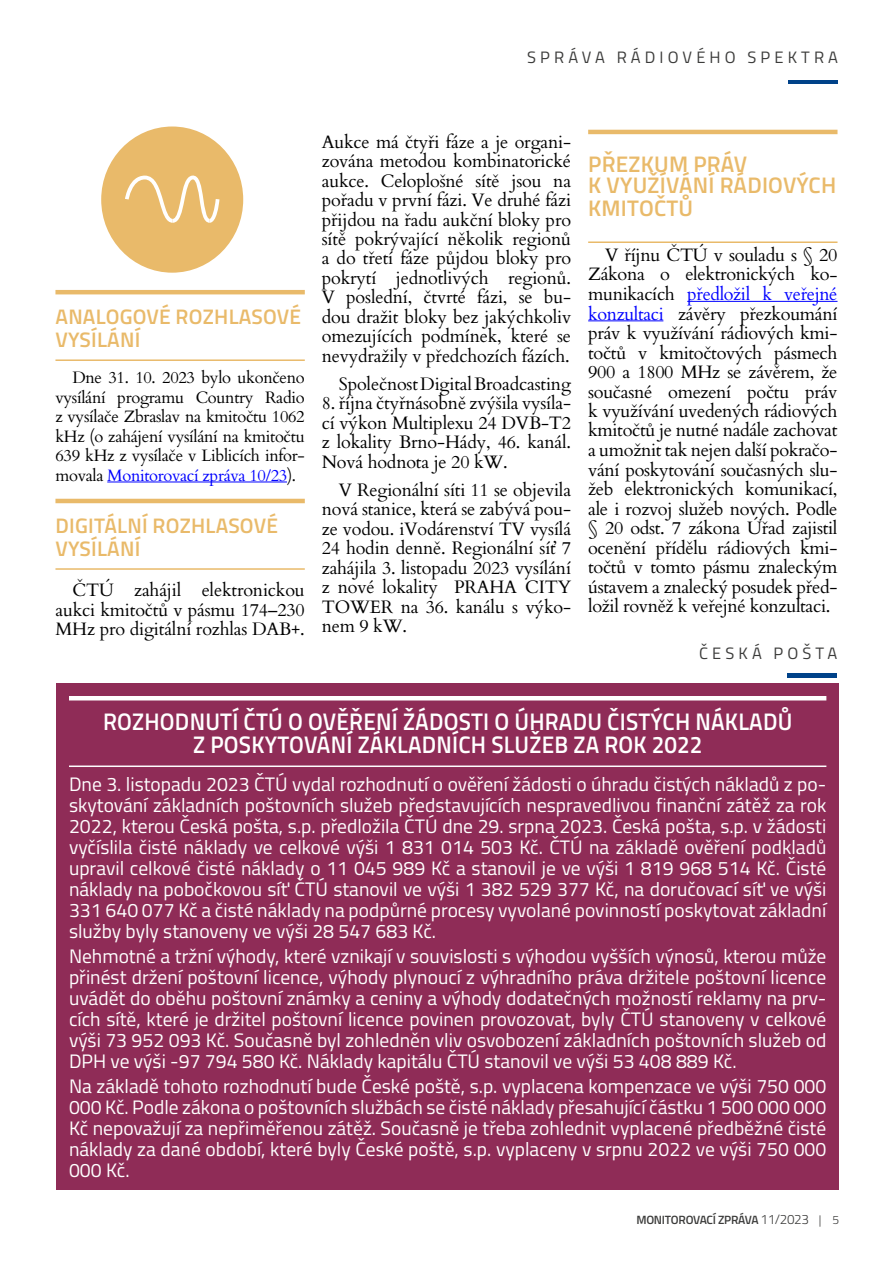
<style>
.page{position:relative;width:893px;height:1263px;background:#fff}
.page>*{position:absolute;margin:0;border:0;box-sizing:border-box;transform-origin:0 0}
.t1{font:600 24px/22.5px "Titillium";letter-spacing:.01em;color:#fff;text-align:center;scale:.94 1}
.t2{font:600 22.5px/21.8px "Titillium";letter-spacing:.01em;color:#e9ba6a}
.t3{font:600 21px/22.5px "Titillium";letter-spacing:.01em;color:#e9ba6a}
.t4{font:19.5px/21px "Titillium";color:#fff;text-align:justify}
.t5{font:18px/19.5px "Cardo";letter-spacing:-.01em;color:#000;text-align:justify}
.t6{font:16.5px/19.5px "Cardo";letter-spacing:-.02em;color:#000;text-align:justify}
.t7{font:16.5px "Titillium";letter-spacing:.25em;color:#3c3c3b}
.t8{font:600 12px "Titillium";letter-spacing:-.02em;color:#3c3c3b}
.s1{color:#00f}
.s2{font-weight:300;font-size:13.5px}
.s3{font-weight:300}
</style>
<div class="page">
<hr style="left:788px;top:80px;width:50px;height:4px;background:#004289">
<hr style="left:55px;top:290px;width:250px;height:4px;background:#e9ba6a">
<hr style="left:55px;top:359px;width:250px;height:2px;background:#e9ba6a">
<hr style="left:107px;top:482px;width:180px;height:1px;background:#00f">
<hr style="left:55px;top:499px;width:250px;height:4px;background:#e9ba6a">
<hr style="left:55px;top:568px;width:250px;height:2px;background:#e9ba6a">
<hr style="left:588px;top:130px;width:249px;height:4px;background:#e9ba6a">
<hr style="left:588px;top:241px;width:249px;height:2px;background:#e9ba6a">
<hr style="left:687px;top:301px;width:150px;height:1px;background:#00f">
<hr style="left:588px;top:320px;width:75px;height:1px;background:#00f">
<div style="left:101px;top:126px;width:142px;height:147px;background:#e9ba6a;border-radius:50%"></div>
<svg style="left:125px;top:175px;width:94px;height:48px"></svg>
<hr style="left:787px;top:673px;width:50px;height:4px;background:#004289">
<div style="left:56px;top:683px;width:783px;height:507px;background:#8f2c57"></div>
<hr style="left:69px;top:696px;width:757px;height:4px;background:#fff">
<hr style="left:69px;top:765px;width:757px;height:2px;background:#fff">
<p class="t7" style="left:527px;top:45px;width:312px">SPRÁVA RÁDIOVÉHO SPEKTRA</p>
<p class="t3" style="left:56px;top:305px;width:247px">ANALOGOVÉ ROZHLASOVÉ<br>VYSÍLÁNÍ</p>
<p class="t6" style="left:55px;top:367px;width:251px;text-indent:17px">Dne 31. 10. 2023 bylo ukončeno vysílání programu Country Radio z vysílače Zbraslav na kmitočtu 1062 kHz (o zahájení vysílání na kmitočtu 639 kHz z vysílače v Liblicích infor&shy;movala <span class="s1">Monitorovací zpráva 10/23</span>).</p>
<p class="t3" style="left:56px;top:513px;width:224px">DIGITÁLNÍ ROZHLASOVÉ<br>VYSÍLÁNÍ</p>
<p class="t5" style="left:55px;top:579px;width:251px;text-indent:17px">ČTÚ zahájil elektronickou aukci kmitočtů v pásmu 174–230<br>MHz pro digitální rozhlas DAB+.</p>
<p class="t5" style="left:322px;top:131px;width:251px">Aukce má čtyři fáze a je organi&shy;zována metodou kombinatorické aukce. Celoplošné sítě jsou na pořadu v první fázi. Ve druhé fázi přijdou na řadu aukční bloky pro sítě pokrývající několik regionů a do třetí fáze půjdou bloky pro pokrytí jednotlivých regionů.<br>V poslední, čtvrté fázi, se bu&shy;dou dražit bloky bez jakýchkoliv omezujících podmínek, které se nevydražily v předchozích fázích.</p>
<p class="t5" style="left:339px;top:373px;width:234px">Společnost Digital Broadcasting</p>
<p class="t5" style="left:322px;top:393px;width:251px">8. října čtyřnásobně zvýšila vysíla&shy;cí výkon Multiplexu 24 DVB-T2 z lokality Brno-Hády, 46. kanál.<br>Nová hodnota je 20 kW.</p>
<p class="t5" style="left:322px;top:479px;width:251px;text-indent:17px">V Regionální síti 11 se objevila nová stanice, která se zabývá pou&shy;ze vodou. iVodárenství TV vysílá 24 hodin denně. Regionální síť 7 zahájila 3. listopadu 2023 vysílání z nové lokality PRAHA CITY TOWER na 36. kanálu s výko&shy;nem 9 kW.</p>
<p class="t2" style="left:588px;top:153px;width:249px">PŘEZKUM PRÁV<br>K VYUŽÍVÁNÍ RÁDIOVÝCH<br>KMITOČTŮ</p>
<p class="t5" style="left:588px;top:244px;width:251px;text-indent:17px">V říjnu ČTÚ v souladu s § 20<br>Zákona o elektronických ko&shy;munikacích <span class="s1">předložil k veřejné konzultaci</span> závěry přezkoumání práv k využívání rádiových kmi&shy;točtů v kmitočtových pásmech 900 a 1800 MHz se závěrem, že současné omezení počtu práv k využívání uvedených rádiových kmitočtů je nutné nadále zachovat a umožnit tak nejen další pokračo&shy;vání poskytování současných slu&shy;žeb elektronických komunikací, ale i rozvoj služeb nových. Podle § 20 odst. 7 zákona Úřad zajistil ocenění přídělu rádiových kmi&shy;točtů v tomto pásmu znaleckým ústavem a znalecký posudek před&shy;ložil rovněž k veřejné konzultaci.</p>
<p class="t7" style="left:699px;top:641px;width:140px">ČESKÁ POŠTA</p>
<p class="t1" style="left:103px;top:709px;width:735px">ROZHODNUTÍ ČTÚ O OVĚŘENÍ ŽÁDOSTI O ÚHRADU ČISTÝCH NÁKLADŮ<br>Z POSKYTOVÁNÍ ZÁKLADNÍCH SLUŽEB ZA ROK 2022</p>
<p class="t4" style="left:69px;top:772px;width:759px">Dne 3. listopadu 2023 ČTÚ vydal rozhodnutí o ověření žádosti o úhradu čistých nákladů z po&shy;skytování základních poštovních služeb představujících nespravedlivou finanční zátěž za rok 2022, kterou Česká pošta, s.p. předložila ČTÚ dne 29. srpna 2023. Česká pošta, s.p. v žádosti vyčíslila čisté náklady ve celkové výši 1 831 014 503 Kč. ČTÚ na základě ověření podkladů upravil celkové čisté náklady o 11 045 989 Kč a stanovil je ve výši 1 819 968 514 Kč. Čisté náklady na pobočkovou síť ČTÚ stanovil ve výši 1 382 529 377 Kč, na doručovací síť ve výši 331 640 077 Kč a čisté náklady na podpůrné procesy vyvolané povinností poskytovat základní služby byly stanoveny ve výši 28 547 683 Kč.</p>
<p class="t4" style="left:69px;top:945px;width:759px">Nehmotné a tržní výhody, které vznikají v souvislosti s výhodou vyšších výnosů, kterou může přinést držení poštovní licence, výhody plynoucí z výhradního práva držitele poštovní licence uvádět do oběhu poštovní známky a ceniny a výhody dodatečných možností reklamy na prv&shy;cích sítě, které je držitel poštovní licence povinen provozovat, byly ČTÚ stanoveny v celkové výši 73 952 093 Kč. Současně byl zohledněn vliv osvobození základních poštovních služeb od DPH ve výši -97 794 580 Kč. Náklady kapitálu ČTÚ stanovil ve výši 53 408 889 Kč.</p>
<p class="t4" style="left:69px;top:1075px;width:759px">Na základě tohoto rozhodnutí bude České poště, s.p. vyplacena kompenzace ve výši 750 000<br>000 Kč. Podle zákona o poštovních službách se čisté náklady přesahující částku 1 500 000 000<br>Kč nepovažují za nepřiměřenou zátěž. Současně je třeba zohlednit vyplacené předběžné čisté náklady za dané období, které byly České poště, s.p. vyplaceny v srpnu 2022 ve výši 750 000<br>000 Kč.</p>
<p class="t8" style="left:636px;top:1211px;width:204px">MONITOROVACÍ ZPRÁVA <span class="s2">11/2023</span> <span class="s3">| 5</span></p>
</div>
